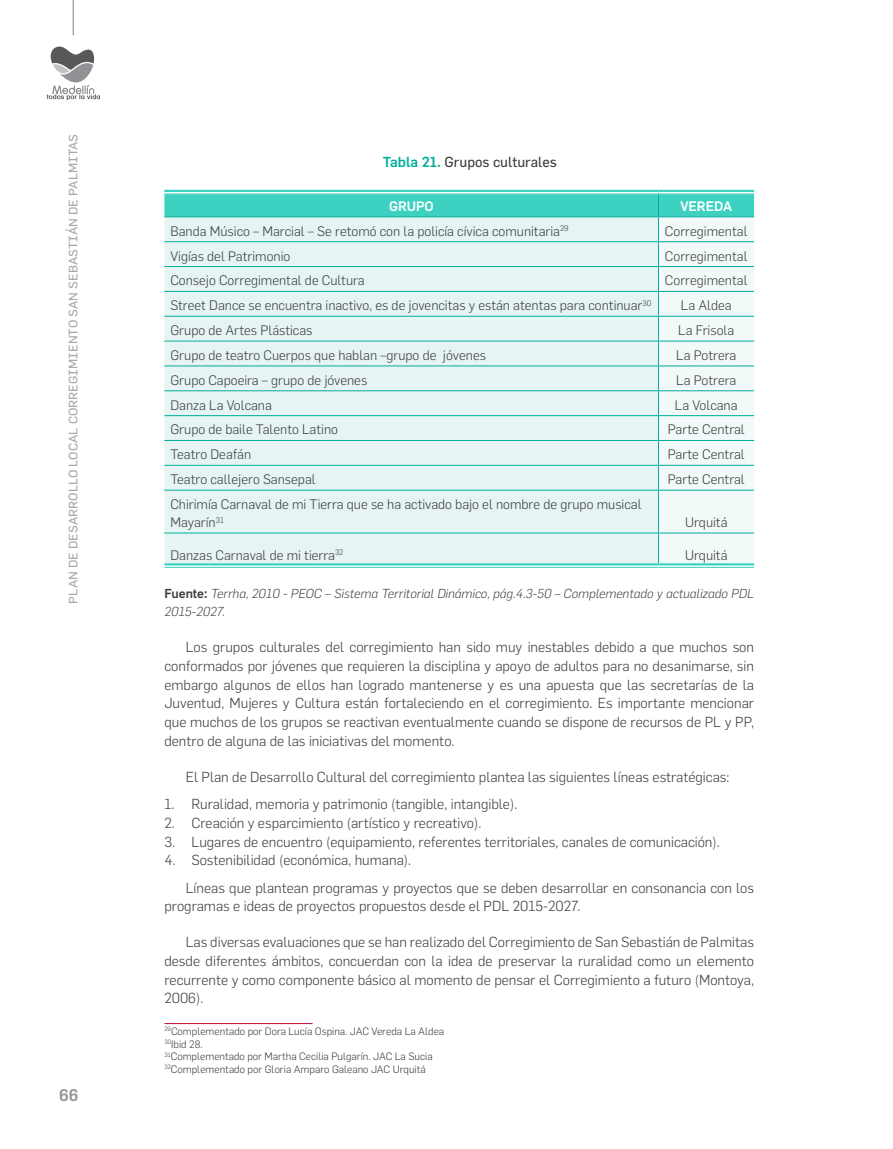
<style>
.page{position:relative;width:893px;height:1149px;background:#fff}
.page>*{position:absolute;margin:0;border:0;box-sizing:border-box;transform-origin:0 0}
.t1{font:500 16.5px "Flama";color:#939598}
.t2{font:300 14.25px/18.8px "Flama";color:#3e3e3f;text-align:justify}
.t3{font:14.25px "Flama";color:#3e3e3f}
.t4{font:300 13.5px/18px "Flama";color:#3e3e3f}
.t5{font:500 13.5px "Flama";color:#fff}
.Fuente{font:italic 300 12.75px/18.8px "Flama";color:#3e3e3f}
.t6{font:12px "Flama";color:#a7a8ac;scale:1.06 1}
.t7{font:300 10.5px "Flama";color:#3e3e3f}
.s1{font-weight:500;color:#00af9b}
.s2{font-weight:500;font-style:normal}
</style>
<div class="page">
<svg style="left:47px;top:46px;width:53px;height:54px"></svg>
<hr style="left:73px;top:0;width:1px;height:35px;background:#939598">
<svg style="left:164px;top:565px;width:494px;height:2px"></svg>
<svg style="left:658px;top:565px;width:96px;height:2px"></svg>
<hr style="left:164px;top:190px;width:494px;height:2px;background:#3dd1c2">
<hr style="left:658px;top:190px;width:96px;height:2px;background:#3dd1c2">
<hr style="left:164px;top:567px;width:494px;height:1px;background:#3dd1c2">
<hr style="left:658px;top:567px;width:96px;height:1px;background:#3dd1c2">
<svg style="left:164px;top:192px;width:590px;height:373px;background:#d4efed"></svg>
<hr style="left:164px;top:489px;width:494px;height:1px;background:#00af9b">
<hr style="left:658px;top:489px;width:96px;height:1px;background:#00af9b">
<hr style="left:658px;top:490px;width:1px;height:42px;background:#00af9b">
<hr style="left:164px;top:532px;width:494px;height:1px;background:#00af9b">
<hr style="left:658px;top:532px;width:96px;height:1px;background:#00af9b">
<hr style="left:658px;top:533px;width:1px;height:30px;background:#00af9b">
<hr style="left:164px;top:1022px;width:149px;height:1px;background:#c5002e">
<p class="t6" style="left:66px;top:603px;width:444px;rotate:-90deg">PLAN DE DESARROLLO LOCAL CORREGIMIENTO SAN SEBASTIÁN DE PALMITAS</p>
<p class="t1" style="left:59px;top:1082px;width:21px">66</p>
<p class="t3" style="left:383px;top:153px;width:176px"><span class="s1">Tabla 21.</span> Grupos culturales</p>
<p class="t5" style="left:389px;top:196px;width:46px">GRUPO</p>
<p class="t5" style="left:680px;top:196px;width:53px">VEREDA</p>
<p class="t4" style="left:170px;top:221px;width:400px">Banda Músico – Marcial – Se retomó con la policía cívica comunitaria<sup>29</sup></p>
<p class="t4" style="left:665px;top:221px;width:84px">Corregimental</p>
<p class="t4" style="left:170px;top:246px;width:121px">Vigías del Patrimonio</p>
<p class="t4" style="left:665px;top:246px;width:84px">Corregimental</p>
<p class="t4" style="left:170px;top:271px;width:196px">Consejo Corregimental de Cultura</p>
<p class="t4" style="left:665px;top:271px;width:84px">Corregimental</p>
<p class="t4" style="left:170px;top:295px;width:482px">Street Dance se encuentra inactivo, es de jovencitas y están atentas para continuar<sup>30</sup></p>
<p class="t4" style="left:681px;top:295px;width:52px">La Aldea</p>
<p class="t4" style="left:170px;top:320px;width:144px">Grupo de Artes Plásticas</p>
<p class="t4" style="left:678px;top:320px;width:57px">La Frisola</p>
<p class="t4" style="left:170px;top:345px;width:317px">Grupo de teatro Cuerpos que hablan –grupo de jóvenes</p>
<p class="t4" style="left:676px;top:345px;width:62px">La Potrera</p>
<p class="t4" style="left:170px;top:370px;width:198px">Grupo Capoeira – grupo de jóvenes</p>
<p class="t4" style="left:676px;top:370px;width:62px">La Potrera</p>
<p class="t4" style="left:170px;top:395px;width:103px">Danza La Volcana</p>
<p class="t4" style="left:675px;top:395px;width:64px">La Volcana</p>
<p class="t4" style="left:170px;top:420px;width:169px">Grupo de baile Talento Latino</p>
<p class="t4" style="left:668px;top:420px;width:79px">Parte Central</p>
<p class="t4" style="left:170px;top:444px;width:82px">Teatro Deafán</p>
<p class="t4" style="left:668px;top:444px;width:79px">Parte Central</p>
<p class="t4" style="left:170px;top:469px;width:147px">Teatro callejero Sansepal</p>
<p class="t4" style="left:668px;top:469px;width:79px">Parte Central</p>
<p class="t4" style="left:170px;top:494px;width:473px">Chirimía Carnaval de mi Tierra que se ha activado bajo el nombre de grupo musical<br>Mayarín<sup>31</sup></p>
<p class="t4" style="left:685px;top:512px;width:44px">Urquitá</p>
<p class="t4" style="left:170px;top:545px;width:174px">Danzas Carnaval de mi tierra<sup>32</sup></p>
<p class="t4" style="left:685px;top:545px;width:44px">Urquitá</p>
<p class="Fuente" style="left:164px;top:583px;width:591px"><span class="s2">Fuente:</span> Terrha, 2010 - PEOC – Sistema Territorial Dinámico, pág.4.3-50 – Complementado y actualizado PDL<br>2015-2027.</p>
<p class="t2" style="left:164px;top:636px;width:591px;text-indent:21px">Los grupos culturales del corregimiento han sido muy inestables debido a que muchos son conformados por jóvenes que requieren la disciplina y apoyo de adultos para no desanimarse, sin embargo algunos de ellos han logrado mantenerse y es una apuesta que las secretarías de la Juventud, Mujeres y Cultura están fortaleciendo en el corregimiento. Es importante mencionar que muchos de los grupos se reactivan eventualmente cuando se dispone de recursos de PL y PP, dentro de alguna de las iniciativas del momento.</p>
<p class="t2" style="left:186px;top:766px;width:545px">El Plan de Desarrollo Cultural del corregimiento plantea las siguientes líneas estratégicas:</p>
<p class="t2" style="left:164px;top:793px;width:354px">1. Ruralidad, memoria y patrimonio (tangible, intangible).</p>
<p class="t2" style="left:164px;top:812px;width:318px">2. Creación y esparcimiento (artístico y recreativo).</p>
<p class="t2" style="left:164px;top:831px;width:557px">3. Lugares de encuentro (equipamiento, referentes territoriales, canales de comunicación).</p>
<p class="t2" style="left:164px;top:849px;width:248px">4. Sostenibilidad (económica, humana).</p>
<p class="t2" style="left:164px;top:877px;width:591px;text-indent:21px">Líneas que plantean programas y proyectos que se deben desarrollar en consonancia con los programas e ideas de proyectos propuestos desde el PDL 2015-2027.</p>
<p class="t2" style="left:164px;top:931px;width:591px;text-indent:21px">Las diversas evaluaciones que se han realizado del Corregimiento de San Sebastián de Palmitas desde diferentes ámbitos, concuerdan con la idea de preservar la ruralidad como un elemento recurrente y como componente básico al momento de pensar el Corregimiento a futuro (Montoya, 2006).</p>
<p class="t7" style="left:164px;top:1023px;width:281px"><sup>29</sup>Complementado por Dora Lucía Ospina. JAC Vereda La Aldea</p>
<p class="t7" style="left:164px;top:1036px;width:40px"><sup>30</sup>Ibid 28.</p>
<p class="t7" style="left:164px;top:1048px;width:270px"><sup>31</sup>Complementado por Martha Cecilia Pulgarín. JAC La Sucia</p>
<p class="t7" style="left:164px;top:1061px;width:263px"><sup>32</sup>Complementado por Gloria Amparo Galeano JAC Urquitá</p>
</div>
